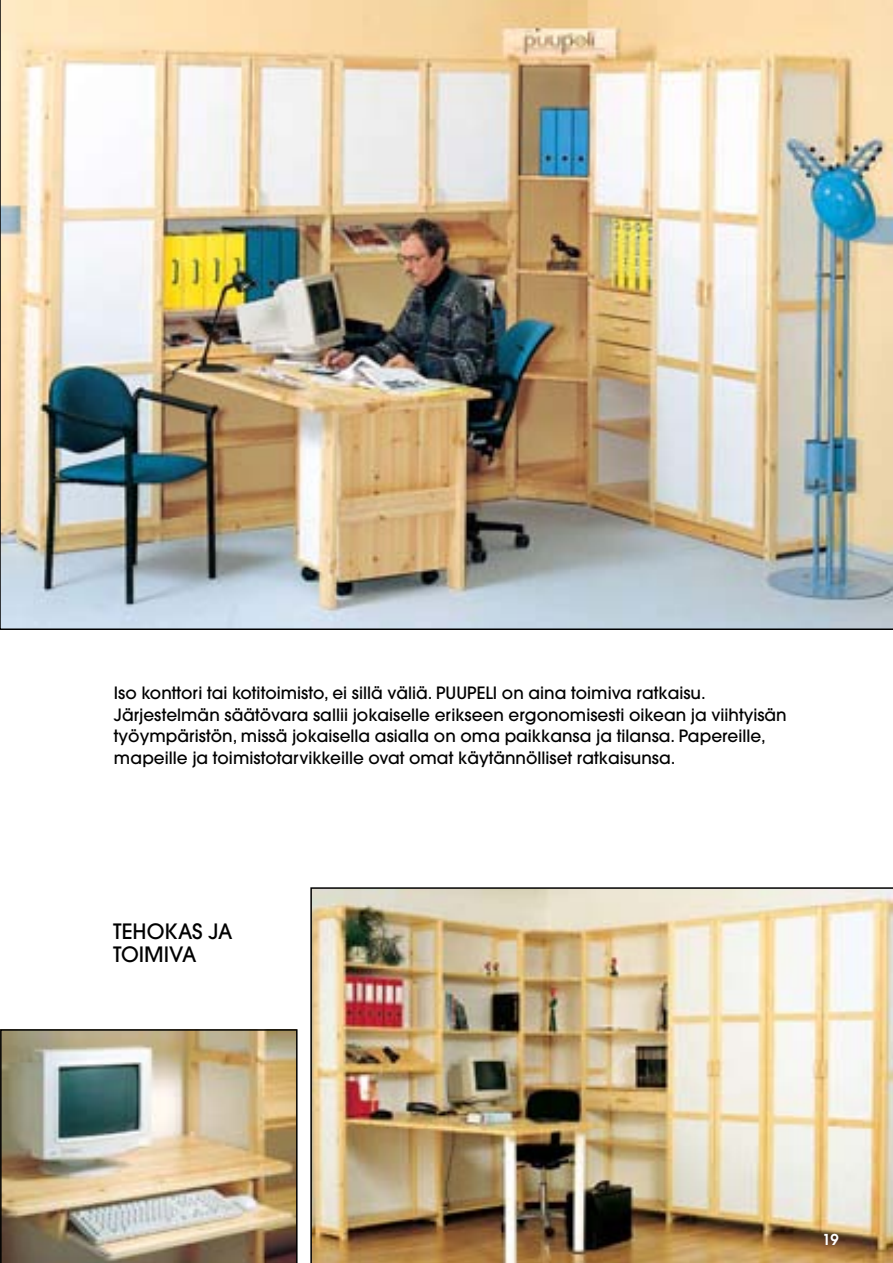
<style>
.page{position:relative;width:893px;height:1263px;background:#fff}
.page>*{position:absolute;margin:0;border:0;box-sizing:border-box;transform-origin:0 0}
.t1{font:500 21px/22.5px "Avant Garde";color:#000}
.t2{font:500 16.8px/21.5px "Avant Garde";color:#000}
.t3{font:600 15px "Avant Garde";color:#fff}
</style>
<div class="page">
<img style="left:0;top:0;width:893px;height:630px">
<img style="left:0;top:1029px;width:298px;height:234px">
<img style="left:310px;top:887px;width:583px;height:376px">
<p class="t2" style="left:114px;top:683px;width:674px">Iso konttori tai kotitoimisto, ei sillä väliä. PUUPELI on aina toimiva ratkaisu.<br>Järjestelmän säätövara sallii jokaiselle erikseen ergonomisesti oikean ja viihtyisän työympäristön, missä jokaisella asialla on oma paikkansa ja tilansa. Papereille, mapeille ja toimistotarvikkeille ovat omat käytännölliset ratkaisunsa.</p>
<p class="t1" style="left:113px;top:920px;width:121px">TEHOKAS JA<br>TOIMIVA</p>
<p class="t3" style="left:822px;top:1230px;width:18px">19</p>
</div>
